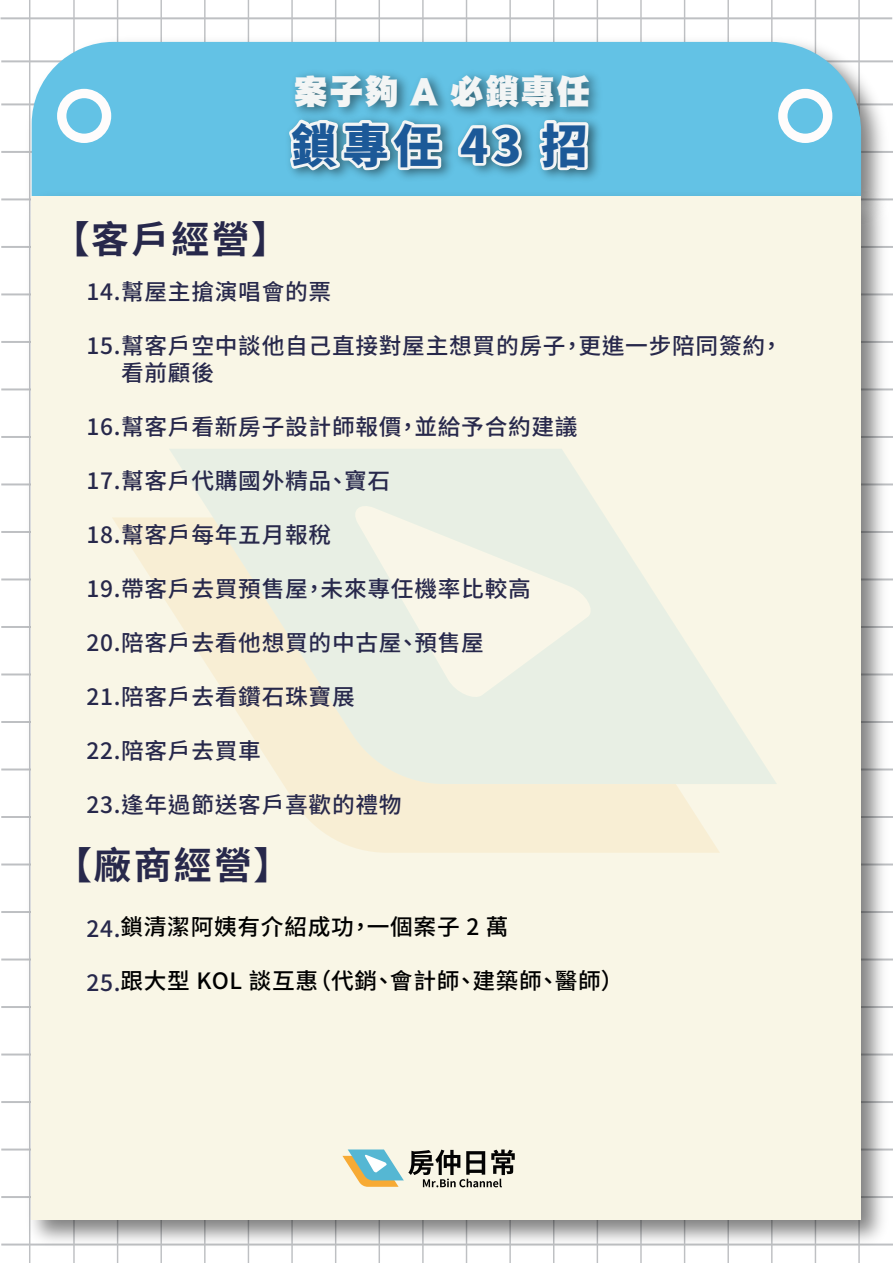
<style>
.page{position:relative;width:893px;height:1263px;background:#fff}
.page>*{position:absolute;margin:0;border:0;box-sizing:border-box;transform-origin:0 0}
.t1{font:900 46.5px "Noto Sans CJ Ktc";color:#1d5a98}
.t2{font:700 37.5px "Noto Sans CJ Ktc";letter-spacing:.06em;color:#27284b}
.t3{font:800 35.55px "M Hei Sung HK";color:#f3f5f5}
.t4{font:500 22.5px/27px "Noto Sans CJ Ktc";letter-spacing:.03em;color:#27284b}
.t5{font:500 22.5px "Noto Sans CJ Ktc";letter-spacing:.03em;color:#000}
.s1{color:#27284b}
</style>
<div class="page">
<hr style="left:1px;top:17px;width:891px;height:2px;background:#bec0c3">
<hr style="left:29px;top:0;width:1px;height:1263px;background:#bec0c3">
<hr style="left:73px;top:0;width:2px;height:1263px;background:#bec0c3">
<hr style="left:117px;top:0;width:1px;height:1263px;background:#bec0c3">
<hr style="left:160px;top:0;width:2px;height:1263px;background:#bec0c3">
<hr style="left:204px;top:0;width:2px;height:1263px;background:#bec0c3">
<hr style="left:248px;top:0;width:1px;height:1263px;background:#bec0c3">
<hr style="left:291px;top:0;width:2px;height:1263px;background:#bec0c3">
<hr style="left:335px;top:0;width:1px;height:1263px;background:#bec0c3">
<hr style="left:379px;top:0;width:1px;height:1263px;background:#bec0c3">
<hr style="left:422px;top:0;width:2px;height:1263px;background:#bec0c3">
<hr style="left:466px;top:0;width:1px;height:1263px;background:#bec0c3">
<hr style="left:509px;top:0;width:2px;height:1263px;background:#bec0c3">
<hr style="left:553px;top:0;width:1px;height:1263px;background:#bec0c3">
<hr style="left:597px;top:0;width:1px;height:1263px;background:#bec0c3">
<hr style="left:640px;top:0;width:2px;height:1263px;background:#bec0c3">
<hr style="left:684px;top:0;width:1px;height:1263px;background:#bec0c3">
<hr style="left:727px;top:0;width:2px;height:1263px;background:#bec0c3">
<hr style="left:771px;top:0;width:1px;height:1263px;background:#bec0c3">
<hr style="left:815px;top:0;width:1px;height:1263px;background:#bec0c3">
<hr style="left:858px;top:0;width:2px;height:1263px;background:#bec0c3">
<hr style="left:1px;top:60px;width:892px;height:2px;background:#bec0c3">
<hr style="left:1px;top:103px;width:892px;height:2px;background:#bec0c3">
<hr style="left:1px;top:151px;width:892px;height:2px;background:#bec0c3">
<hr style="left:1px;top:198px;width:892px;height:2px;background:#bec0c3">
<hr style="left:1px;top:246px;width:892px;height:2px;background:#bec0c3">
<hr style="left:1px;top:293px;width:892px;height:2px;background:#bec0c3">
<hr style="left:1px;top:341px;width:892px;height:2px;background:#bec0c3">
<hr style="left:1px;top:388px;width:892px;height:2px;background:#bec0c3">
<hr style="left:1px;top:436px;width:892px;height:2px;background:#bec0c3">
<hr style="left:1px;top:483px;width:892px;height:2px;background:#bec0c3">
<hr style="left:1px;top:531px;width:892px;height:2px;background:#bec0c3">
<hr style="left:1px;top:578px;width:892px;height:2px;background:#bec0c3">
<hr style="left:1px;top:626px;width:892px;height:2px;background:#bec0c3">
<hr style="left:1px;top:673px;width:892px;height:2px;background:#bec0c3">
<hr style="left:1px;top:721px;width:892px;height:2px;background:#bec0c3">
<hr style="left:1px;top:768px;width:892px;height:2px;background:#bec0c3">
<hr style="left:1px;top:816px;width:892px;height:2px;background:#bec0c3">
<hr style="left:1px;top:863px;width:892px;height:2px;background:#bec0c3">
<hr style="left:1px;top:911px;width:892px;height:2px;background:#bec0c3">
<hr style="left:1px;top:958px;width:892px;height:2px;background:#bec0c3">
<hr style="left:1px;top:1006px;width:892px;height:2px;background:#bec0c3">
<hr style="left:1px;top:1053px;width:892px;height:2px;background:#bec0c3">
<hr style="left:1px;top:1101px;width:892px;height:2px;background:#bec0c3">
<hr style="left:1px;top:1148px;width:892px;height:2px;background:#bec0c3">
<hr style="left:1px;top:1196px;width:892px;height:2px;background:#bec0c3">
<hr style="left:1px;top:1243px;width:892px;height:2px;background:#bec0c3">
<img style="left:20px;top:30px;width:873px;height:155px">
<div style="left:32px;top:42px;width:829px;height:143px;background:#63c2e5"></div>
<svg style="left:57px;top:89px;width:54px;height:54px"></svg>
<svg style="left:778px;top:89px;width:54px;height:54px"></svg>
<img style="left:19px;top:185px;width:874px;height:1068px">
<div style="left:31px;top:197px;width:830px;height:1023px;background:#f9f6e6"></div>
<svg style="left:342px;top:1149px;width:173px;height:38px"></svg>
<svg style="left:113px;top:518px;width:607px;height:335px;fill:#f8f0d8"></svg>
<svg style="left:169px;top:449px;width:608px;height:335px;fill:#e8efe4"></svg>
<svg style="left:350px;top:502px;width:246px;height:199px;fill:#e8efe4"></svg>
<img style="left:279px;top:108px;width:335px;height:89px">
<svg style="left:274px;top:115px;width:171px;height:82px"></svg>
<svg style="left:455px;top:129px;width:70px;height:40px"></svg>
<svg style="left:533px;top:0;width:60px;height:173px"></svg>
<img style="left:284px;top:62px;width:325px;height:67px">
<h3 class="t3" style="left:293px;top:63px;width:300px">案子夠 A 必鎖專任</h3>
<h1 class="t1" style="left:291px;top:119px;width:298px">鎖專任 43 招</h1>
<h2 class="t2" style="left:52px;top:218px;width:238px">【客戶經營】</h2>
<p class="t4" style="left:87px;top:279px;width:246px">14.幫屋主搶演唱會的票</p>
<p class="t4" style="left:121px;top:333px;width:663px;text-indent:-35px">15.幫客戶空中談他自己直接對屋主想買的房子，更進一步陪同簽約，看前顧後</p>
<p class="t4" style="left:87px;top:414px;width:493px">16.幫客戶看新房子設計師報價，並給予合約建議</p>
<p class="t4" style="left:87px;top:468px;width:305px">17.幫客戶代購國外精品、寶石</p>
<p class="t4" style="left:87px;top:522px;width:246px">18.幫客戶每年五月報稅</p>
<p class="t4" style="left:87px;top:576px;width:446px">19.帶客戶去買預售屋，未來專任機率比較高</p>
<p class="t4" style="left:87px;top:630px;width:399px">20.陪客戶去看他想買的中古屋、預售屋</p>
<p class="t4" style="left:87px;top:684px;width:270px">21.陪客戶去看鑽石珠寶展</p>
<p class="t4" style="left:87px;top:738px;width:176px">22.陪客戶去買車</p>
<p class="t4" style="left:87px;top:792px;width:317px">23.逢年過節送客戶喜歡的禮物</p>
<h2 class="t2" style="left:54px;top:844px;width:238px">【廠商經營】</h2>
<p class="t5" style="left:86px;top:914px;width:423px"><span class="s1">24.</span>鎖清潔阿姨有介紹成功，一個案子 2 萬</p>
<p class="t5" style="left:86px;top:968px;width:538px"><span class="s1">25.</span>跟大型 KOL 談互惠（代銷、會計師、建築師、醫師）</p>
</div>
